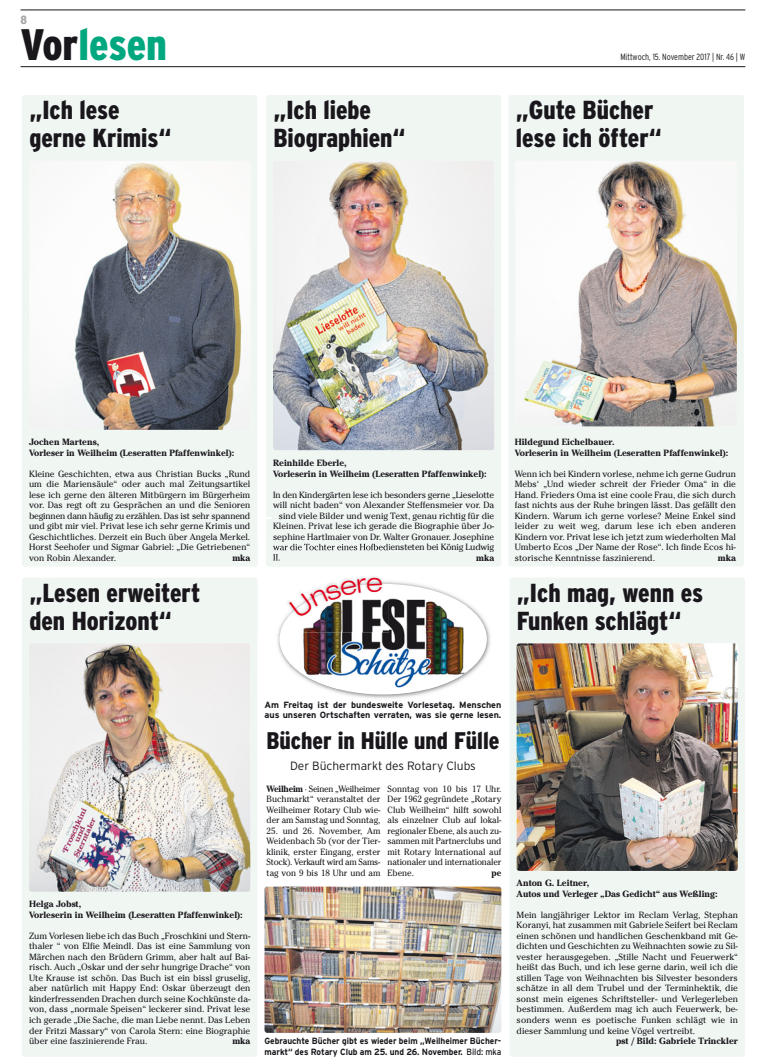
<style>
.page{position:relative;width:766px;height:1064px;background:#fff}
.page>*{position:absolute;margin:0;border:0;box-sizing:border-box;transform-origin:0 0}
.t1{font:900 condensed 44px "Interstate Plus";color:#00a77f}
.t2{font:900 condensed 26px/28px "Interstate Plus";color:#1a171c}
.t3{font:900 condensed 24px "Interstate Plus";color:#1a171c}
.t4{font:300 12px "Interstate";color:#1a171c}
.t5{font:900 condensed 12px "Interstate Plus";color:#a7a8aa}
.t6{font:9px/10.5px "Cheltenham";color:#1a171c;text-align:justify}
.t7{font:9px/10.5px "Cheltenham";color:#1a171c;text-align:justify;scale:.96 1}
.t8{font:700 9px/10.5px "Cheltenham";color:#1a171c}
.t9{font:700 9px/10.5px "Interstate";letter-spacing:-.005em;color:#1a171c;scale:.93 1}
.t10{font:700 9px/10.5px "Interstate";letter-spacing:-.005em;color:#1a171c}
.t11{font:300 condensed 9px "Interstate";color:#1a171c}
.t12{font:700 9px "Cheltenham";color:#1a171c;scale:.96 1}
.s1{color:#1a171c}
.s2{font-weight:700}
.s3{font-weight:400}
</style>
<div class="page">
<hr style="left:21px;top:66px;width:724px;height:1px;background:#1a171c">
<hr style="left:21px;top:10px;width:724px;height:1px;background:#1a171c">
<div style="left:266px;top:95px;width:235px;height:471px;background:#f0f7f3;border-radius:3px"></div>
<img style="left:273px;top:161px;width:221px;height:289px;border-radius:3px">
<div style="left:22px;top:95px;width:235px;height:471px;background:#f0f7f3;border-radius:3px"></div>
<img style="left:29px;top:161px;width:221px;height:268px;border-radius:3px">
<div style="left:22px;top:577px;width:235px;height:479px;background:#f0f7f3;border-radius:3px"></div>
<img style="left:29px;top:643px;width:221px;height:248px;border-radius:3px">
<div style="left:508px;top:95px;width:235px;height:471px;background:#f0f7f3;border-radius:3px"></div>
<img style="left:515px;top:161px;width:221px;height:265px;border-radius:3px">
<img style="left:264px;top:886px;width:237px;height:146px;border-radius:3px">
<img style="left:277px;top:581px;width:213px;height:118px">
<div style="left:279px;top:583px;width:208px;height:111px;background:#fff;border-radius:50%"></div>
<img style="left:299px;top:589px;width:168px;height:99px">
<img style="left:254px;top:566px;width:135px;height:66px">
<img style="left:273px;top:543px;width:116px;height:18px">
<img style="left:273px;top:543px;width:58px;height:7px">
<svg style="left:273px;top:554px;width:7px;height:6px"></svg>
<img style="left:254px;top:577px;width:3px;height:55px">
<img style="left:280px;top:583px;width:9px;height:23px">
<img style="left:382px;top:583px;width:7px;height:6px">
<img style="left:280px;top:606px;width:19px;height:26px">
<img style="left:299px;top:589px;width:90px;height:43px">
<div style="left:509px;top:577px;width:235px;height:479px;background:#f0f7f3;border-radius:3px"></div>
<img style="left:516px;top:643px;width:221px;height:227px;border-radius:3px">
<svg style="left:289px;top:577px;width:93px;height:40px"></svg>
<h3 class="t5" style="left:21px;top:15px;width:8px">8</h3>
<h1 class="t1" style="left:21px;top:28px;width:148px"><span class="s1">Vor</span>lesen</h1>
<h2 class="t2" style="left:29px;top:98px;width:143px">„Ich lese gerne Krimis“</h2>
<h2 class="t2" style="left:273px;top:98px;width:134px">„Ich liebe<br>Biographien“</h2>
<p class="t11" style="left:620px;top:53px;width:126px">Mittwoch, 15. November 2017 | Nr. 46 | W</p>
<h2 class="t2" style="left:516px;top:98px;width:147px">„Gute Bücher lese ich öfter“</h2>
<p class="t8" style="left:29px;top:437px;width:207px">Jochen Martens,<br>Vorleser in Weilheim (Leseratten Pfaffenwinkel):</p>
<p class="t6" style="left:29px;top:469px;width:223px">Kleine Geschichten, etwa aus Christian Bucks „Rund um die Mariensäule“ oder auch mal Zeitungsartikel lese ich gerne den älteren Mitbürgern im Bürgerheim vor. Das regt oft zu Gesprächen an und die Senioren beginnen dann häufig zu erzählen. Das ist sehr spannend und gibt mir viel. Privat lese ich sehr gerne Krimis und Geschichtliches. Derzeit ein Buch über Angela Merkel.<br>Horst Seehofer und Sigmar Gabriel: „Die Getriebenen“ von Robin Alexander.</p>
<p class="t8" style="left:232px;top:553px;width:19px">mka</p>
<h2 class="t2" style="left:29px;top:580px;width:172px">„Lesen erweitert den Horizont“</h2>
<p class="t8" style="left:273px;top:458px;width:215px">Reinhilde Eberle,<br>Vorleserin in Weilheim (Leseratten Pfaffenwinkel):</p>
<p class="t6" style="left:273px;top:490px;width:223px;text-align:right">In den Kindergärten lese ich besonders gerne „Lieselotte will nicht baden“ von Alexander Steffensmeier vor. Da sind viele Bilder und wenig Text, genau richtig für die Kleinen. Privat lese ich gerade die Biographie über Jo&shy;sephine Hartlmaier von Dr. Walter Gronauer. Josephine</p>
<p class="t8" style="left:476px;top:553px;width:20px">mka</p>
<p class="t8" style="left:514px;top:437px;width:215px">Hildegund Eichelbauer.<br>Vorleserin in Weilheim (Leseratten Pfaffenwinkel):</p>
<p class="t6" style="left:514px;top:469px;width:223px">Wenn ich bei Kindern vorlese, nehme ich gerne Gudrun Mebs‘ „Und wieder schreit der Frieder Oma“ in die Hand. Frieders Oma ist eine coole Frau, die sich durch fast nichts aus der Ruhe bringen lässt. Das gefällt den Kindern. Warum ich gerne vorlese? Meine Enkel sind leider zu weit weg, darum lese ich eben anderen Kindern vor. Privat lese ich jetzt zum wiederholten Mal Umberto Ecos „Der Name der Rose“. Ich finde Ecos hi&shy;storische Kenntnisse faszinierend.</p>
<p class="t8" style="left:717px;top:553px;width:20px">mka</p>
<h2 class="t2" style="left:517px;top:580px;width:188px">„Ich mag, wenn es<br>Funken schlägt“</h2>
<p class="t8" style="left:29px;top:899px;width:215px">Helga Jobst,<br>Vorleserin in Weilheim (Leseratten Pfaffenwinkel):</p>
<p class="t6" style="left:29px;top:931px;width:223px">Zum Vorlesen liebe ich das Buch „Froschkini und Stern&shy;thaler “ von Elfie Meindl. Das ist eine Sammlung von Märchen nach den Brüdern Grimm, aber halt auf Bai&shy;risch. Auch „Oskar und der sehr hungrige Drache“ von Ute Krause ist schön. Das Buch ist ein bissl gruselig, aber natürlich mit Happy End: Oskar überzeugt den kinderfressenden Drachen durch seine Kochkünste da&shy;von, dass „normale Speisen“ leckerer sind. Privat lese ich gerade „Die Sache, die man Liebe nennt. Das Leben der Fritzi Massary“ von Carola Stern: eine Biographie über eine faszinierende Frau.</p>
<p class="t8" style="left:232px;top:1036px;width:19px">mka</p>
<p class="t10" style="left:264px;top:699px;width:238px">Am Freitag ist der bundesweite Vorlesetag. Menschen aus unseren Ortschaften verraten, was sie gerne lesen.</p>
<h3 class="t3" style="left:266px;top:731px;width:235px">Bücher in Hülle und Fülle</h3>
<h3 class="t4" style="left:290px;top:761px;width:187px">Der Büchermarkt des Rotary Clubs</h3>
<p class="t7" style="left:266px;top:784px;width:120px"><span class="s2">Weilheim</span> · Seinen „Weilheimer Buchmarkt“ veranstaltet der Weilheimer Rotary Club wie&shy;der am Samstag und Sonntag,</p>
<p class="t7" style="left:266px;top:826px;width:120px">25. und 26. November, Am Weidenbach 5b (vor der Tier&shy;klinik, erster Eingang, erster Stock). Verkauft wird am Sams&shy;tag von 9 bis 18 Uhr und am</p>
<p class="t7" style="left:387px;top:784px;width:120px">Sonntag von 10 bis 17 Uhr.<br>Der 1962 gegründete „Rotary Club Weilheim“ hilft sowohl als einzelner Club auf lokal&shy;regionaler Ebene, als auch zu&shy;sammen mit Partnerclubs und mit Rotary International auf nationaler und internationaler Ebene.</p>
<p class="t12" style="left:491px;top:869px;width:12px">pe</p>
<p class="t9" style="left:264px;top:1035px;width:256px">Gebrauchte Bücher gibt es wieder beim „Weilheimer Bücher - markt“ des Rotary Club am 25. und 26. November. <span class="s3">Bild: mka</span></p>
<p class="t8" style="left:516px;top:878px;width:202px">Anton G. Leitner,<br>Autos und Verleger „Das Gedicht“ aus Weßling:</p>
<p class="t6" style="left:516px;top:910px;width:223px">Mein langjähriger Lektor im Reclam Verlag, Stephan Koranyi, hat zusammen mit Gabriele Seifert bei Reclam einen schönen und handlichen Geschenkband mit Ge&shy;dichten und Geschichten zu Weihnachten sowie zu Sil&shy;vester herausgegeben. „Stille Nacht und Feuerwerk“ heißt das Buch, und ich lese gerne darin, weil ich die stillen Tage von Weihnachten bis Silvester besonders schätze in all dem Trubel und der Terminhektik, die sonst mein eigenes Schriftsteller- und Verlegerleben bestimmen. Außerdem mag ich auch Feuerwerk, be&shy;sonders wenn es poetische Funken schlägt wie in dieser Sammlung und keine Vögel vertreibt.</p>
<p class="t8" style="left:616px;top:1036px;width:123px">pst / Bild: Gabriele Trinckler</p>
</div>
